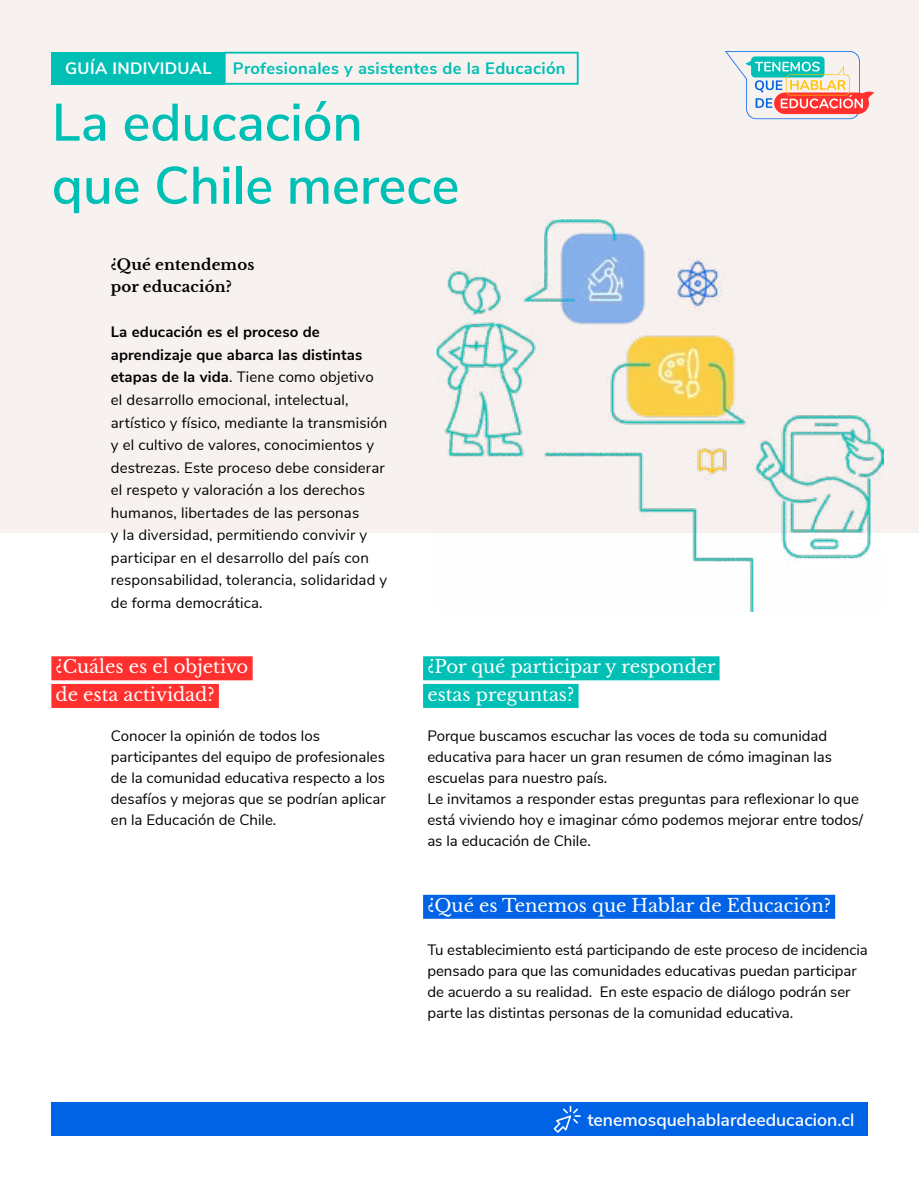
<style>
.page{position:relative;width:919px;height:1187px;background:#fff}
.page>*{position:absolute;margin:0;border:0;box-sizing:border-box;transform-origin:0 0}
.t1{font:600 52.5px/63px "Nunito Sans";color:#00bfb5}
.t2{font:18px/27.6px "Libre Baskerville";color:#fff}
.t3{font:600 17.7px "Nunito Sans";color:#fff}
.t4{font:700 16.5px "Nunito Sans";letter-spacing:.02em;color:#00bfb5}
.t5{font:700 16.5px "Nunito Sans";letter-spacing:.02em;color:#fff}
.t6{font:15px/21px "Nunito Sans";color:#000}
.t7{font:700 15px/22.5px "Libre Baskerville";letter-spacing:.01em;color:#000}
.s1{font-weight:700}
</style>
<div class="page">
<div style="left:0;top:0;width:918px;height:532px;background:#f7f2f0"></div>
<div style="left:52px;top:52px;width:173px;height:33px;background:#00bfb5"></div>
<div style="left:224px;top:52px;width:354px;height:33px;border:2px solid #00bfb5"></div>
<div style="left:423px;top:656px;width:296px;height:24px;background:#00bfb5"></div>
<div style="left:423px;top:684px;width:155px;height:24px;background:#00bfb5"></div>
<div style="left:423px;top:894px;width:412px;height:24px;background:#0063e6"></div>
<div style="left:51px;top:656px;width:202px;height:24px;background:#ff302e"></div>
<div style="left:51px;top:684px;width:168px;height:24px;background:#ff302e"></div>
<img style="left:437px;top:219px;width:446px;height:392px">
<svg style="left:725px;top:51px;width:149px;height:68px"></svg>
<div style="left:51px;top:1102px;width:816px;height:33px;background:#0063e6"></div>
<svg style="left:553px;top:1105px;width:27px;height:27px"></svg>
<p class="t5" style="left:65px;top:56px;width:148px">GUÍA INDIVIDUAL</p>
<p class="t4" style="left:233px;top:56px;width:334px">Profesionales y asistentes de la Educación</p>
<h1 class="t1" style="left:52px;top:88px;width:409px">La educación que Chile merece</h1>
<p class="t7" style="left:111px;top:253px;width:145px">¿Qué entendemos por educación?</p>
<p class="t6" style="left:111px;top:320px;width:278px;line-height:22.5px"><span class="s1">La educación es el proceso de aprendizaje que abarca las distintas etapas de la vida</span>. Tiene como objetivo el desarrollo emocional, intelectual, artístico y físico, mediante la transmisión y el cultivo de valores, conocimientos y destrezas. Este proceso debe considerar el respeto y valoración a los derechos humanos, libertades de las personas<br>y la diversidad, permitiendo convivir y participar en el desarrollo del país con responsabilidad, tolerancia, solidaridad y de forma democrática.</p>
<p class="t2" style="left:56px;top:653px;width:194px">¿Cuáles es el objetivo de esta actividad?</p>
<p class="t6" style="left:111px;top:724px;width:276px">Conocer la opinión de todos los participantes del equipo de profesionales de la comunidad educativa respecto a los desafíos y mejoras que se podrían aplicar en la Educación de Chile.</p>
<p class="t2" style="left:427px;top:653px;width:290px">¿Por qué participar y responder estas preguntas?</p>
<p class="t6" style="left:427px;top:724px;width:437px">Porque buscamos escuchar las voces de toda su comunidad educativa para hacer un gran resumen de cómo imaginan las escuelas para nuestro país.<br>Le invitamos a responder estas preguntas para reflexionar lo que está viviendo hoy e imaginar cómo podemos mejorar entre todos/ as la educación de Chile.</p>
<p class="t2" style="left:427px;top:891px;width:405px">¿Qué es Tenemos que Hablar de Educación?</p>
<p class="t6" style="left:427px;top:938px;width:442px">Tu establecimiento está participando de este proceso de incidencia pensado para que las comunidades educativas puedan participar de acuerdo a su realidad. En este espacio de diálogo podrán ser parte las distintas personas de la comunidad educativa.</p>
<p class="t3" style="left:587px;top:1106px;width:268px">tenemosquehablardeeducacion.cl</p>
</div>
